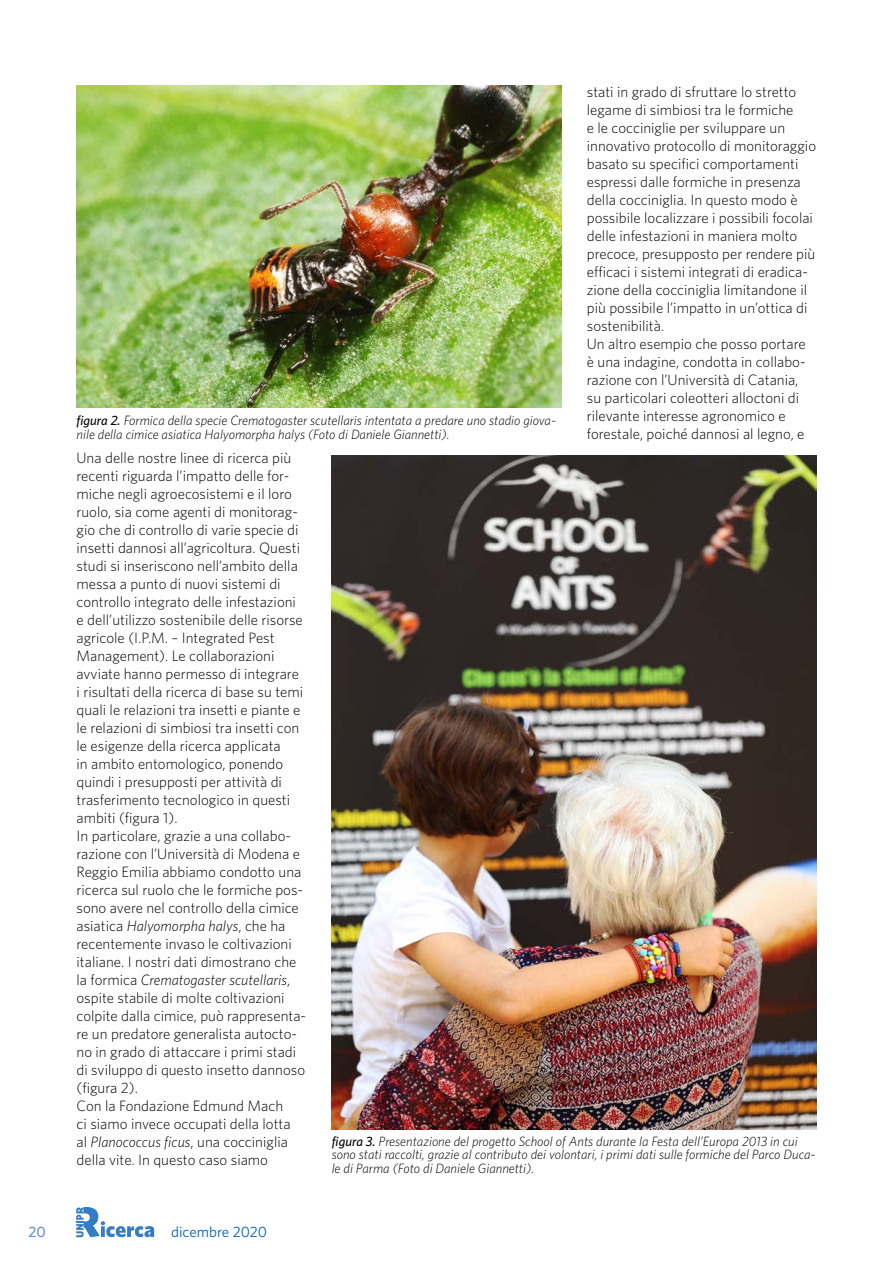
<style>
.page{position:relative;width:893px;height:1263px;background:#fff}
.page>*{position:absolute;margin:0;border:0;box-sizing:border-box;transform-origin:0 0}
.t1{font:300 15px/18px "Whitney";color:#000}
.t2{font:15px "Whitney";color:#0063ba}
.t3{font:500 15px "Whitney";color:#6592ca}
.t4{font:italic 300 13.5px/13.5px "Whitney";color:#000}
.s1{font-weight:500}
.s2{font-style:italic}
</style>
<div class="page">
<img style="left:332px;top:456px;width:484px;height:673px">
<svg style="left:76px;top:1207px;width:78px;height:30px"></svg>
<img style="left:77px;top:85px;width:484px;height:322px">
<p class="t4" style="left:77px;top:414px;width:481px"><span class="s1">figura 2.</span> Formica della specie Crematogaster scutellaris intentata a predare uno stadio giova&shy;nile della cimice asiatica Halyomorpha halys (Foto di Daniele Giannetti).</p>
<p class="t1" style="left:587px;top:82px;width:231px">stati in grado di sfruttare lo stretto legame di simbiosi tra le formiche<br>e le cocciniglie per sviluppare un innovativo protocollo di monitoraggio basato su specifici comportamenti espressi dalle formiche in presenza della cocciniglia. In questo modo è possibile localizzare i possibili focolai delle infestazioni in maniera molto precoce, presupposto per rendere più efficaci i sistemi integrati di eradica&shy;zione della cocciniglia limitandone il più possibile l’impatto in un’ottica di sostenibilità.<br>Un altro esempio che posso portare è una indagine, condotta in collabo&shy;razione con l’Università di Catania, su particolari coleotteri alloctoni di rilevante interesse agronomico e forestale, poiché dannosi al legno, e</p>
<p class="t1" style="left:77px;top:448px;width:231px">Una delle nostre linee di ricerca più recenti riguarda l’impatto delle for&shy;miche negli agroecosistemi e il loro ruolo, sia come agenti di monitorag&shy;gio che di controllo di varie specie di insetti dannosi all’agricoltura. Questi studi si inseriscono nell’ambito della messa a punto di nuovi sistemi di controllo integrato delle infestazioni e dell’utilizzo sostenibile delle risorse agricole (I.P.M. – Integrated Pest Management). Le collaborazioni avviate hanno permesso di integrare<br>i risultati della ricerca di base su temi quali le relazioni tra insetti e piante e le relazioni di simbiosi tra insetti con le esigenze della ricerca applicata<br>in ambito entomologico, ponendo quindi i presupposti per attività di trasferimento tecnologico in questi ambiti (figura 1).<br>In particolare, grazie a una collabo&shy;razione con l’Università di Modena e Reggio Emilia abbiamo condotto una ricerca sul ruolo che le formiche pos&shy;sono avere nel controllo della cimice asiatica <span class="s2">Halyomorpha halys</span>, che ha recentemente invaso le coltivazioni italiane. I nostri dati dimostrano che la formica <span class="s2">Crematogaster scutellaris</span>, ospite stabile di molte coltivazioni colpite dalla cimice, può rappresenta&shy;re un predatore generalista autocto&shy;no in grado di attaccare i primi stadi di sviluppo di questo insetto dannoso (figura 2).<br>Con la Fondazione Edmund Mach<br>ci siamo invece occupati della lotta<br>al <span class="s2">Planococcus ficus</span>, una cocciniglia della vite. In questo caso siamo</p>
<p class="t3" style="left:28px;top:1222px;width:19px">20</p>
<p class="t2" style="left:171px;top:1222px;width:97px">dicembre 2020</p>
<p class="t4" style="left:332px;top:1134px;width:485px"><span class="s1">figura 3.</span> Presentazione del progetto School of Ants durante la Festa dell’Europa 2013 in cui sono stati raccolti, grazie al contributo dei volontari, i primi dati sulle formiche del Parco Duca&shy;le di Parma (Foto di Daniele Giannetti).</p>
</div>
